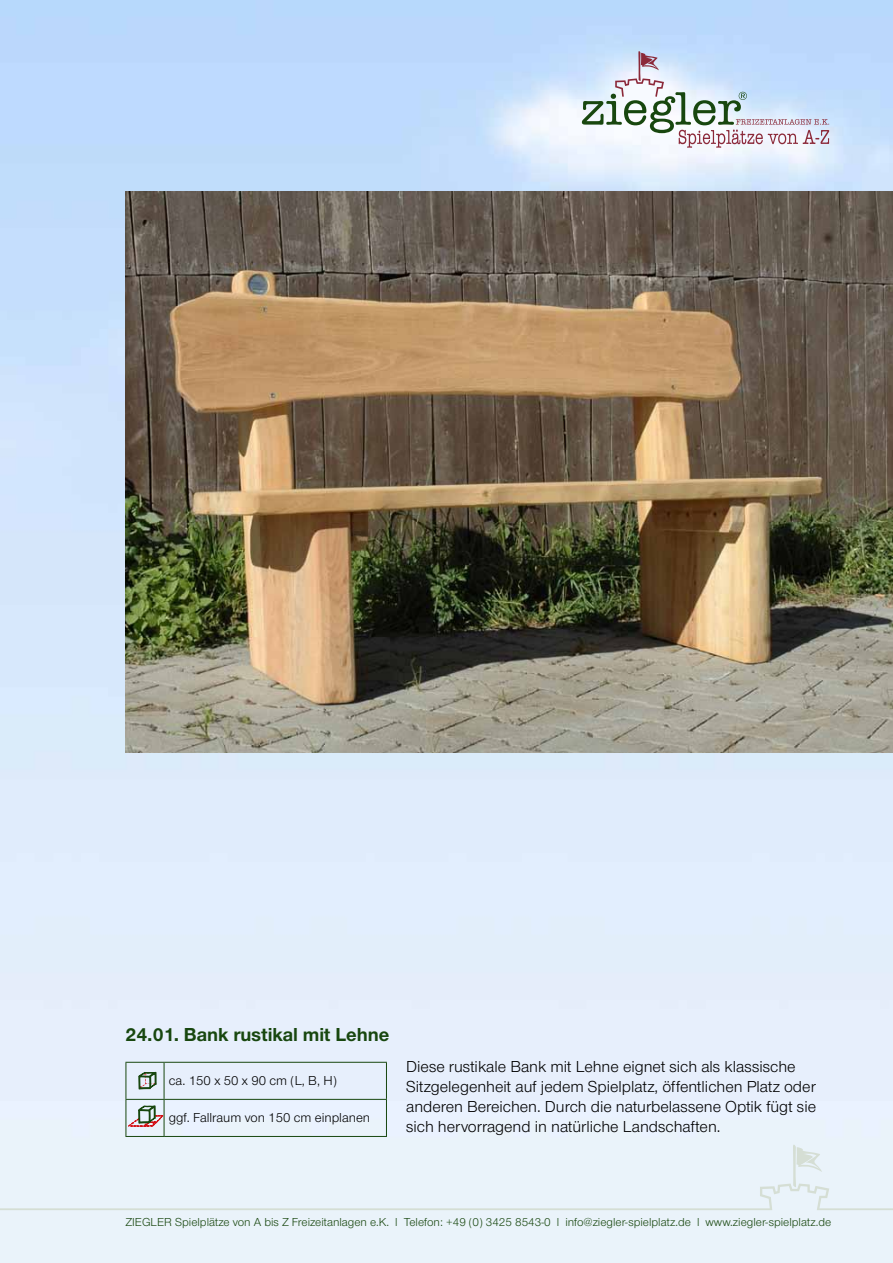
<style>
.page{position:relative;width:893px;height:1263px;background:#fff}
.page>*{position:absolute;margin:0;border:0;box-sizing:border-box;transform-origin:0 0}
.t1{font:700 19.5px "Nimbus San Nov";color:#18470f}
.t2{font:16.5px/19.8px "Nimbus San Nov";color:#000}
.t3{font:13.5px "Nimbus San Nov";color:#000}
.t4{font:12px "Nimbus San Nov";color:#18470f}
</style>
<div class="page">
<img style="left:0;top:0;width:893px;height:1263px">
<svg style="left:582px;top:50px;width:247px;height:98px"></svg>
<div style="left:0;top:1143px;width:893px;height:67px;background:#eaf3fa"></div>
<hr style="left:164px;top:1063px;width:1px;height:36px;background:#18470f">
<hr style="left:164px;top:1100px;width:1px;height:36px;background:#18470f">
<hr style="left:125px;top:1062px;width:39px;height:1px;background:#18470f">
<hr style="left:125px;top:1063px;width:1px;height:36px;background:#18470f">
<hr style="left:164px;top:1062px;width:223px;height:1px;background:#18470f">
<hr style="left:386px;top:1063px;width:1px;height:36px;background:#18470f">
<hr style="left:125px;top:1099px;width:39px;height:1px;background:#18470f">
<hr style="left:125px;top:1100px;width:1px;height:36px;background:#18470f">
<hr style="left:164px;top:1099px;width:223px;height:1px;background:#18470f">
<hr style="left:386px;top:1100px;width:1px;height:36px;background:#18470f">
<hr style="left:125px;top:1136px;width:39px;height:1px;background:#18470f">
<hr style="left:164px;top:1136px;width:223px;height:1px;background:#18470f">
<svg style="left:139px;top:1072px;width:18px;height:23px"></svg>
<svg style="left:128px;top:1106px;width:35px;height:21px"></svg>
<img style="left:125px;top:191px;width:768px;height:562px">
<p class="t1" style="left:125px;top:1023px;width:265px">24.01. Bank rustikal mit Lehne</p>
<p class="t3" style="left:169px;top:1073px;width:169px">ca. 150 x 50 x 90 cm (L, B, H)</p>
<p class="t3" style="left:169px;top:1110px;width:203px">ggf. Fallraum von 150 cm einplanen</p>
<p class="t2" style="left:406px;top:1057px;width:412px">Diese rustikale Bank mit Lehne eignet sich als klassische Sitzgelegenheit auf jedem Spielplatz, öffentlichen Platz oder anderen Bereichen. Durch die naturbelassene Optik fügt sie sich hervorragend in natürliche Landschaften.</p>
<p class="t4" style="left:125px;top:1215px;width:707px">ZIEGLER Spielplätze von A bis Z Freizeitanlagen e.K. l Telefon: +49 (0) 3425 8543-0 l info@ziegler-spielplatz.de l www.ziegler-spielplatz.de</p>
</div>
